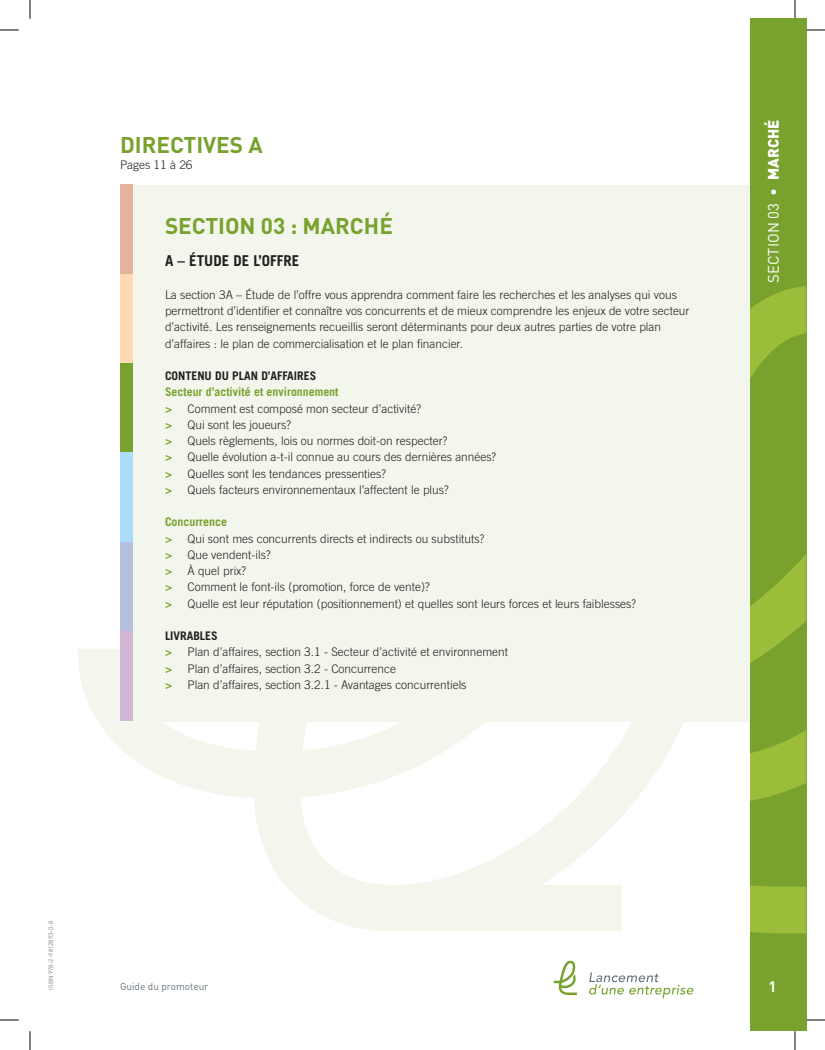
<style>
.page{position:relative;width:825px;height:1050px;background:#fff}
.page>*{position:absolute;margin:0;border:0;box-sizing:border-box;transform-origin:0 0}
.t1{font:700 22.5px "DIN";color:#78a22d}
.t2{font:15px "DIN";color:#fff}
.t3{font:700 15px "Trade Gothic LT Std";color:#231f20}
.t4{font:700 15px "DIN";color:#fff}
.t5{font:300 11.88px/16.2px "Trade Gothic LT Std";color:#231f20}
.t6{font:700 11.88px "Trade Gothic LT Std";color:#78a22d}
.t7{font:700 11.88px "Trade Gothic LT Std";color:#231f20}
.t8{font:10px "DIN";color:#6a747b}
.t9{font:6.25px "DIN";color:#808083}
.s1{font-family:"Trade Gothic LT Std Bd Cn 20";font-weight:400;color:#78a22d}
.s2{font-weight:900}
</style>
<div class="page">
<div style="left:750px;top:19px;width:56px;height:1012px;background:#78a22d"></div>
<svg style="left:750px;top:286px;width:56px;height:647px"></svg>
<svg style="left:589px;top:972px;width:105px;height:26px"></svg>
<svg style="left:554px;top:960px;width:23px;height:35px"></svg>
<svg style="left:78px;top:649px;width:632px;height:282px"></svg>
<div style="left:120px;top:185px;width:630px;height:536px;background:#f3f6ec"></div>
<div style="left:120px;top:184px;width:13px;height:90px;background:#e6b29c"></div>
<div style="left:120px;top:274px;width:13px;height:89px;background:#fedab3"></div>
<div style="left:120px;top:363px;width:13px;height:90px;background:#78a22d"></div>
<div style="left:120px;top:453px;width:13px;height:89px;background:#aaddf7"></div>
<div style="left:120px;top:542px;width:13px;height:90px;background:#b5bfe0"></div>
<div style="left:120px;top:632px;width:13px;height:89px;background:#d2b5d5"></div>
<svg style="left:0;top:29px;width:19px;height:2px"></svg>
<svg style="left:806px;top:29px;width:19px;height:2px"></svg>
<svg style="left:0;top:1019px;width:19px;height:2px"></svg>
<svg style="left:806px;top:1019px;width:19px;height:2px"></svg>
<svg style="left:29px;top:0;width:2px;height:19px"></svg>
<svg style="left:29px;top:1031px;width:2px;height:19px"></svg>
<svg style="left:794px;top:0;width:2px;height:19px"></svg>
<svg style="left:794px;top:1031px;width:2px;height:19px"></svg>
<p class="t1" style="left:120px;top:130px;width:144px">DIRECTIVES A</p>
<p class="t5" style="left:120px;top:156px;width:74px">Pages 11 à 26</p>
<p class="t1" style="left:165px;top:211px;width:229px">SECTION 03 : MARCHÉ</p>
<p class="t3" style="left:165px;top:252px;width:136px">A – ÉTUDE DE L’OFFRE</p>
<p class="t5" style="left:165px;top:286px;width:526px">La section 3A – Étude de l’offre vous apprendra comment faire les recherches et les analyses qui vous permettront d’identifier et connaître vos concurrents et de mieux comprendre les enjeux de votre secteur d’activité. Les renseignements recueillis seront déterminants pour deux autres parties de votre plan d’affaires : le plan de commercialisation et le plan financier.</p>
<p class="t7" style="left:165px;top:368px;width:153px">CONTENU DU PLAN D’AFFAIRES</p>
<p class="t6" style="left:165px;top:385px;width:175px">Secteur d’activité et environnement</p>
<p class="t5" style="left:165px;top:400px;width:258px"><span class="s1">&gt;</span> Comment est composé mon secteur d’activité?</p>
<p class="t5" style="left:165px;top:416px;width:128px"><span class="s1">&gt;</span> Qui sont les joueurs?</p>
<p class="t5" style="left:165px;top:432px;width:284px"><span class="s1">&gt;</span> Quels règlements, lois ou normes doit-on respecter?</p>
<p class="t5" style="left:165px;top:449px;width:333px"><span class="s1">&gt;</span> Quelle évolution a-t-il connue au cours des dernières années?</p>
<p class="t5" style="left:165px;top:465px;width:223px"><span class="s1">&gt;</span> Quelles sont les tendances pressenties?</p>
<p class="t5" style="left:165px;top:481px;width:285px"><span class="s1">&gt;</span> Quels facteurs environnementaux l’affectent le plus?</p>
<p class="t6" style="left:165px;top:515px;width:64px">Concurrence</p>
<p class="t5" style="left:165px;top:530px;width:321px"><span class="s1">&gt;</span> Qui sont mes concurrents directs et indirects ou substituts?</p>
<p class="t5" style="left:165px;top:546px;width:107px"><span class="s1">&gt;</span> Que vendent-ils?</p>
<p class="t5" style="left:165px;top:562px;width:83px"><span class="s1">&gt;</span> À quel prix?</p>
<p class="t5" style="left:165px;top:579px;width:266px"><span class="s1">&gt;</span> Comment le font-ils (promotion, force de vente)?</p>
<p class="t5" style="left:165px;top:595px;width:473px"><span class="s1">&gt;</span> Quelle est leur réputation (positionnement) et quelles sont leurs forces et leurs faiblesses?</p>
<p class="t7" style="left:165px;top:628px;width:54px">LIVRABLES</p>
<p class="t5" style="left:165px;top:644px;width:345px"><span class="s1">&gt;</span> Plan d’affaires, section 3.1 - Secteur d’activité et environnement</p>
<p class="t5" style="left:165px;top:660px;width:233px"><span class="s1">&gt;</span> Plan d’affaires, section 3.2 - Concurrence</p>
<p class="t5" style="left:165px;top:676px;width:303px"><span class="s1">&gt;</span> Plan d’affaires, section 3.2.1 - Avantages concurrentiels</p>
<p class="t2" style="left:764px;top:283px;width:164px;rotate:-90deg">SECTION 03 • <span class="s2">MARCHÉ</span></p>
<p class="t9" style="left:47px;top:990px;width:70px;rotate:-90deg">ISBN 978-2-9812893-0-8</p>
<p class="t8" style="left:120px;top:980px;width:90px">Guide du promoteur</p>
<p class="t4" style="left:768px;top:977px;width:10px">1</p>
</div>
